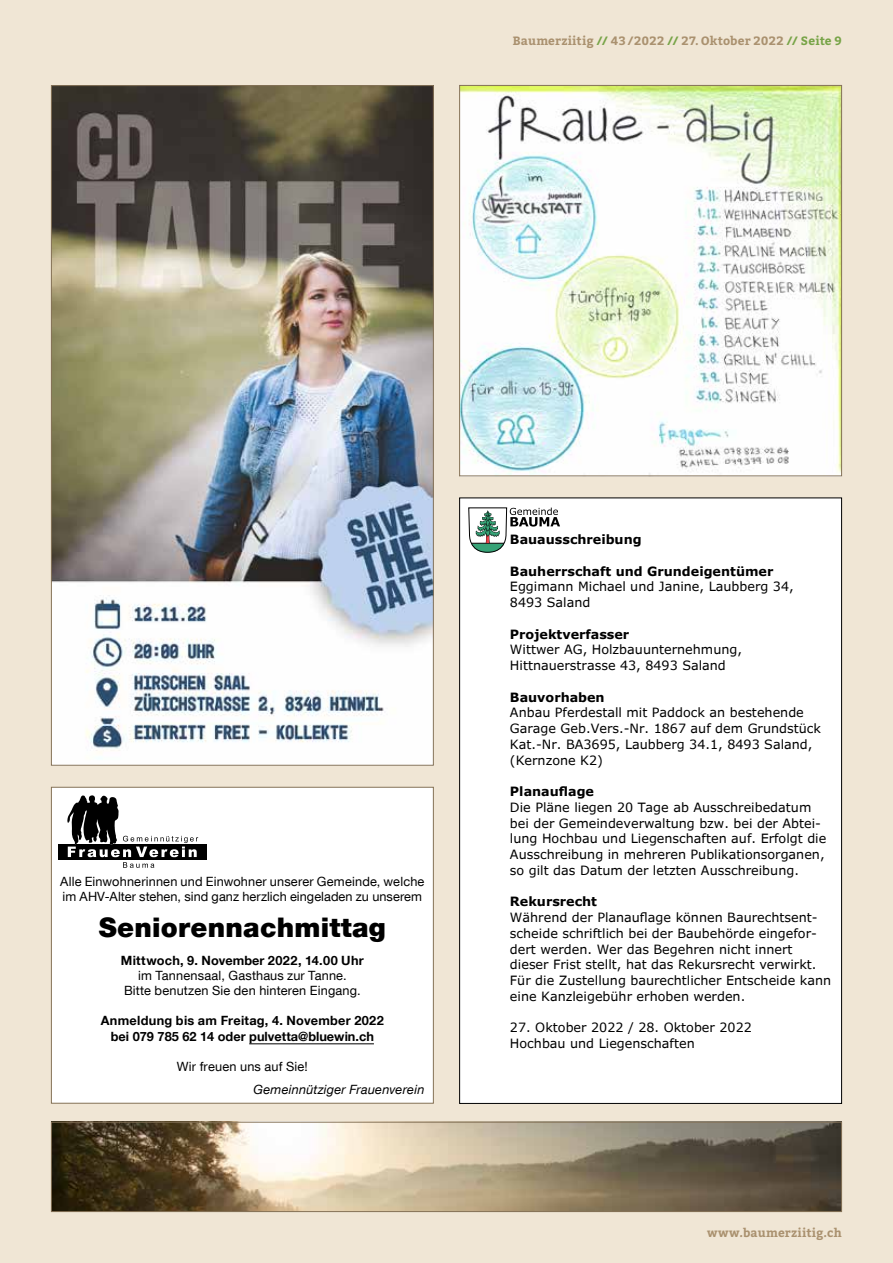
<style>
.page{position:relative;width:893px;height:1263px;background:#f0e6d5}
.page>*{position:absolute;margin:0;border:0;box-sizing:border-box;transform-origin:0 0}
.t1{font:900 27px "Helvetica Neue LT Com";letter-spacing:.01em;color:#000}
.t2{font:12.75px/15.8px "Verdana Pro";color:#000}
.t3{font:12.75px/15px "Helvetica Neue LT Com";letter-spacing:.01em;color:#000}
.t4{font:700 12.75px "Verdana Pro";color:#000}
.t5{font:700 12.75px "Helvetica Neue LT Com";letter-spacing:.02em;color:#000}
.t6{font:700 12.75px "Helvetica Neue";color:#000}
.t7{font:italic 12.75px "Helvetica Neue LT Com";letter-spacing:.02em;color:#000}
.t8{font:700 12px "Bitter";letter-spacing:.02em;color:#aa916f}
.s1{color:#77a447}
</style>
<div class="page">
<img style="left:53px;top:87px;width:379px;height:677px">
<img style="left:461px;top:87px;width:379px;height:387px">
<div style="left:459px;top:85px;width:383px;height:391px;border:1px solid #857257"></div>
<div style="left:51px;top:787px;width:382px;height:316px;background:#fff"></div>
<hr style="left:249px;top:1043px;width:125px;height:1px;background:#000">
<div style="left:51px;top:787px;width:383px;height:316px;border:1px solid #857257"></div>
<div style="left:58px;top:844px;width:149px;height:16px;background:#000"></div>
<svg style="left:67px;top:795px;width:131px;height:73px"></svg>
<img style="left:53px;top:1124px;width:787px;height:86px">
<div style="left:51px;top:1122px;width:791px;height:90px;border:1px solid #857257"></div>
<div style="left:460px;top:498px;width:382px;height:605px;background:#fff"></div>
<svg style="left:468px;top:508px;width:92px;height:45px"></svg>
<p class="t8" style="left:513px;top:31px;width:331px">Baumerziitig <span class="s1">//</span> 43/2022 <span class="s1">//</span> 27. Oktober 2022 <span class="s1">// Seite 9</span></p>
<p class="t3" style="left:60px;top:874px;width:366px">Alle Einwohnerinnen und Einwohner unserer Gemeinde, welche im AHV-Alter stehen, sind ganz herzlich eingeladen zu unserem</p>
<h1 class="t1" style="left:99px;top:911px;width:289px">Seniorennachmittag</h1>
<p class="t5" style="left:121px;top:952px;width:244px">Mittwoch, 9. November 2022, 14.00 Uhr</p>
<p class="t3" style="left:124px;top:968px;width:238px;text-align:center">im Tannensaal, Gasthaus zur Tanne.<br>Bitte benutzen Sie den hinteren Eingang.</p>
<p class="t5" style="left:101px;top:1012px;width:285px">Anmeldung bis am Freitag, 4. November 2022</p>
<p class="t6" style="left:111px;top:1026px;width:265px">bei 079 785 62 14 oder pulvetta@bluewin.ch</p>
<p class="t3" style="left:177px;top:1058px;width:132px">Wir freuen uns auf Sie!</p>
<p class="t7" style="left:254px;top:1082px;width:172px">Gemeinnütziger Frauenverein</p>
<p class="t4" style="left:510px;top:531px;width:133px">Bauausschreibung</p>
<p class="t4" style="left:510px;top:563px;width:265px">Bauherrschaft und Grundeigentümer</p>
<p class="t2" style="left:510px;top:579px;width:285px">Eggimann Michael und Janine, Laubberg 34,<br>8493 Saland</p>
<p class="t4" style="left:510px;top:626px;width:121px">Projektverfasser</p>
<p class="t2" style="left:510px;top:642px;width:234px">Wittwer AG, Holzbauunternehmung,<br>Hittnauerstrasse 43, 8493 Saland</p>
<p class="t4" style="left:510px;top:689px;width:96px">Bauvorhaben</p>
<p class="t2" style="left:510px;top:705px;width:313px">Anbau Pferdestall mit Paddock an bestehende Garage Geb.Vers.-Nr. 1867 auf dem Grundstück Kat.-Nr. BA3695, Laubberg 34.1, 8493 Saland, (Kernzone K2)</p>
<p class="t4" style="left:510px;top:783px;width:86px">Planauflage</p>
<p class="t2" style="left:510px;top:800px;width:318px">Die Pläne liegen 20 Tage ab Ausschreibedatum bei der Gemeindeverwaltung bzw. bei der Abtei&shy;lung Hochbau und Liegenschaften auf. Erfolgt die Ausschreibung in mehreren Publikationsorganen, so gilt das Datum der letzten Ausschreibung.</p>
<p class="t4" style="left:510px;top:893px;width:89px">Rekursrecht</p>
<p class="t2" style="left:510px;top:910px;width:323px">Während der Planauflage können Baurechtsent&shy;scheide schriftlich bei der Baubehörde eingefor&shy;dert werden. Wer das Begehren nicht innert dieser Frist stellt, hat das Rekursrecht verwirkt.<br>Für die Zustellung baurechtlicher Entscheide kann eine Kanzleigebühr erhoben werden.</p>
<p class="t2" style="left:510px;top:1020px;width:243px">27. Oktober 2022 / 28. Oktober 2022<br>Hochbau und Liegenschaften</p>
<p class="t8" style="left:707px;top:1224px;width:136px">www.baumerziitig.ch</p>
</div>
